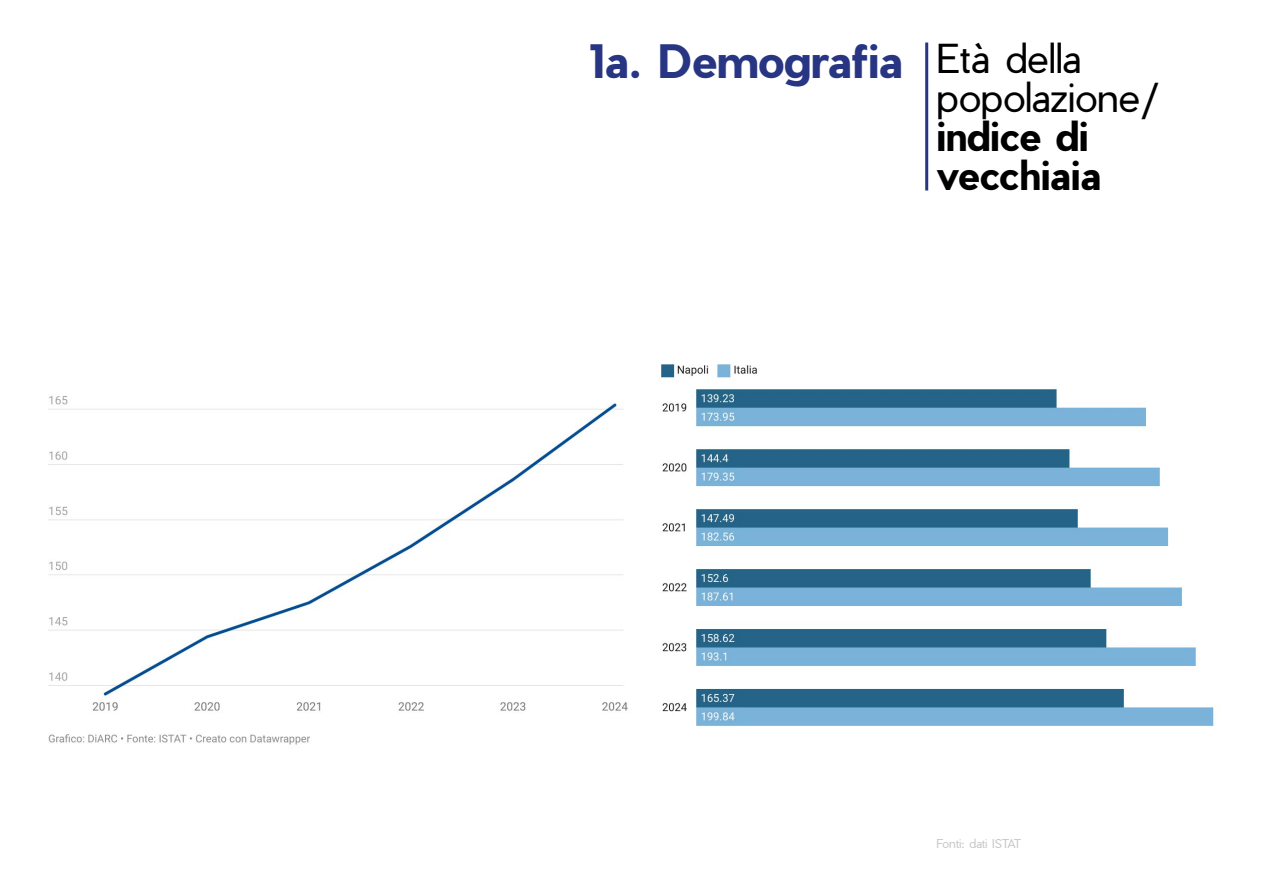
<style>
.page{position:relative;width:1263px;height:893px;background:#fff}
.page>*{position:absolute;margin:0;border:0;box-sizing:border-box;transform-origin:0 0}
.t1{font:700 45px "Pier Sans";letter-spacing:-.005em;color:#283583}
.t2{font:300 39px/39px "Pier Sans";letter-spacing:-.015em;color:#000}
.t3{font:700 39px/39px "Pier Sans";color:#000}
.t4{font:300 12px "Pier Sans";letter-spacing:-.015em;color:#c8c8c8}
</style>
<div class="page">
<hr style="left:925px;top:43px;width:3px;height:147px;background:#283583">
<img style="left:48px;top:396px;width:580px;height:349px">
<img style="left:661px;top:364px;width:553px;height:362px">
<p class="t1" style="left:589px;top:30px;width:315px">1a. Demografia</p>
<p class="t2" style="left:936px;top:39px;width:224px">Età della popolazione/</p>
<p class="t3" style="left:936px;top:117px;width:166px">indice di vecchiaia</p>
<p class="t4" style="left:936px;top:835px;width:86px">Fonti: dati ISTAT</p>
</div>
